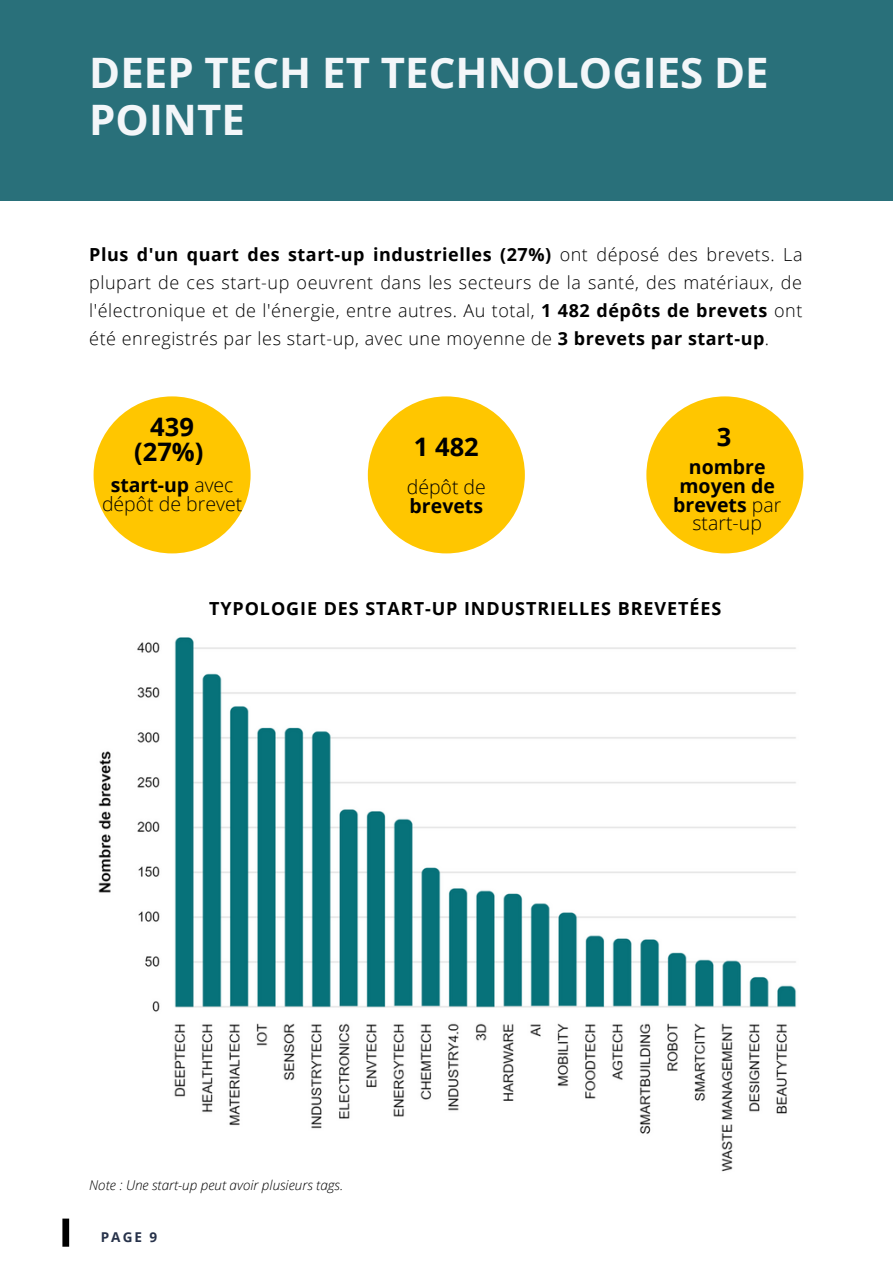
<style>
.page{position:relative;width:893px;height:1264px;background:#fff}
.page>*{position:absolute;margin:0;border:0;box-sizing:border-box;transform-origin:0 0}
.t1{font:700 42px/47.2px "Open Sans";color:#f3f6f9}
.t2{font:700 25.5px/25.3px "Open Sans";color:#000;text-align:center}
.t3{font:700 19.5px/18.8px "Open Sans";color:#000;text-align:center}
.t4{font:300 19.5px/19.2px "Open Sans";color:#000;text-align:center}
.t5{font:300 18px/28px "Open Sans";letter-spacing:.03em;color:#000;text-align:justify}
.t6{font:700 18px "Open Sans";letter-spacing:.05em;color:#000}
.t7{font:italic 300 13.5px "Open Sans";color:#000}
.t8{font:700 13.5px "Open Sans";color:#27324a}
.s1{font-weight:700}
.s2{font-weight:300}
</style>
<div class="page">
<div style="left:0;top:0;width:892px;height:200px;background:#29707a"></div>
<div style="left:62px;top:1218px;width:7px;height:28px;background:#000"></div>
<img style="left:98px;top:637px;width:699px;height:535px">
<div style="left:93px;top:396px;width:157px;height:157px;background:#ffc600;border-radius:50%"></div>
<div style="left:368px;top:396px;width:157px;height:157px;background:#ffc600;border-radius:50%"></div>
<div style="left:646px;top:396px;width:157px;height:157px;background:#ffc600;border-radius:50%"></div>
<h1 class="t1" style="left:89px;top:48px;width:681px">DEEP TECH ET TECHNOLOGIES DE<br>POINTE</h1>
<p class="t5" style="left:89px;top:240px;width:714px"><span class="s1">Plus d'un quart des start-up industrielles (27%)</span> ont déposé des brevets. La plupart de ces start-up oeuvrent dans les secteurs de la santé, des matériaux, de l'électronique et de l'énergie, entre autres. Au total, <span class="s1">1 482 dépôts de brevets</span> ont été enregistrés par les start-up, avec une moyenne de <span class="s1">3 brevets par start-up</span>.</p>
<h2 class="t2" style="left:134px;top:413px;width:71px">439 (27%)</h2>
<p class="t4" style="left:102px;top:475px;width:142px"><span class="s1">start-up</span> avec dépôt de brevet</p>
<h2 class="t2" style="left:414px;top:433px;width:66px">1 482</h2>
<p class="t4" style="left:407px;top:476px;width:81px">dépôt de</p>
<p class="t3" style="left:409px;top:496px;width:75px">brevets</p>
<h2 class="t2" style="left:716px;top:423px;width:16px">3</h2>
<p class="t3" style="left:673px;top:457px;width:109px">nombre moyen de brevets <span class="s2">par start-up</span></p>
<p class="t6" style="left:209px;top:595px;width:513px">TYPOLOGIE DES START-UP INDUSTRIELLES BREVETÉES</p>
<p class="t7" style="left:89px;top:1175px;width:255px">Note : Une start-up peut avoir plusieurs tags.</p>
<p class="t8" style="left:101px;top:1227px;width:58px">PAGE 9</p>
</div>
